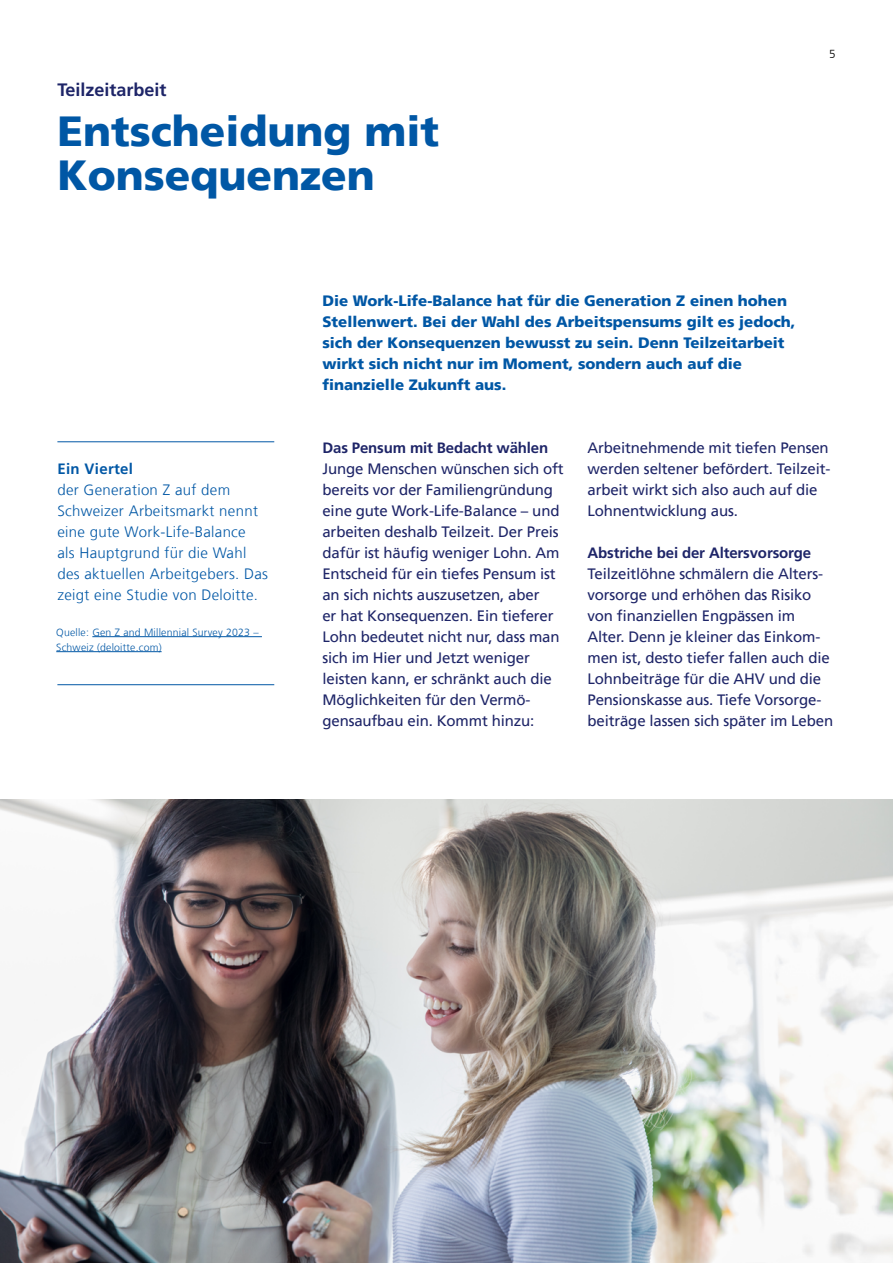
<style>
.page{position:relative;width:893px;height:1263px;background:#fff}
.page>*{position:absolute;margin:0;border:0;box-sizing:border-box;transform-origin:0 0}
.t1{font:900 42px/43.5px "Frutigerfor ZKB";color:#0057a5}
.t2{font:700 18px "Frutiger For ZKB";color:#1e2568}
.t3{font:15px/21px "Frutigerfor ZKB";letter-spacing:-.01em;color:#1e2568}
.t4{font:900 15px/21px "Frutigerfor ZKB";color:#0057a5}
.t5{font:300 15px/21px "Frutiger For ZKB";letter-spacing:.02em;color:#0057a5}
.t6{font:700 15px "Frutiger For ZKB";letter-spacing:-.01em;color:#1e2568}
.t7{font:700 15px "Frutiger For ZKB";letter-spacing:.02em;color:#0057a5}
.t8{font:300 11.7px "Frutiger For ZKB";color:#000}
.t9{font:300 10.5px/15px "Frutiger For ZKB";letter-spacing:.02em;color:#0057a5}
</style>
<div class="page">
<img style="left:0;top:800px;width:893px;height:463px">
<hr style="left:57px;top:441px;width:217px;height:1px;background:#0057a5">
<hr style="left:57px;top:684px;width:217px;height:1px;background:#0057a5">
<hr style="left:92px;top:636px;width:170px;height:1px;background:#0057a5">
<hr style="left:56px;top:651px;width:106px;height:1px;background:#0057a5">
<p class="t2" style="left:57px;top:79px;width:111px">Teilzeitarbeit</p>
<h1 class="t1" style="left:57px;top:110px;width:383px">Entscheidung mit<br>Konsequenzen</h1>
<p class="t8" style="left:829px;top:47px;width:8px">5</p>
<p class="t4" style="left:322px;top:290px;width:475px">Die Work-Life-Balance hat für die Generation Z einen hohen Stellenwert. Bei der Wahl des Arbeitspensums gilt es jedoch, sich der Konsequenzen bewusst zu sein. Denn Teilzeitarbeit wirkt sich nicht nur im Moment, sondern auch auf die finanzielle Zukunft aus.</p>
<p class="t7" style="left:57px;top:460px;width:77px">Ein Viertel</p>
<p class="t5" style="left:57px;top:479px;width:212px">der Generation Z auf dem<br>Schweizer Arbeitsmarkt nennt eine gute Work-Life-Balance<br>als Hauptgrund für die Wahl des aktuellen Arbeitgebers. Das zeigt eine Studie von Deloitte.</p>
<p class="t9" style="left:56px;top:625px;width:204px">Quelle: Gen Z and Millennial Survey 2023 –<br>Schweiz (deloitte.com)</p>
<p class="t6" style="left:322px;top:439px;width:227px">Das Pensum mit Bedacht wählen</p>
<p class="t3" style="left:322px;top:458px;width:243px">Junge Menschen wünschen sich oft bereits vor der Familiengründung eine gute Work-Life-Balance – und arbeiten deshalb Teilzeit. Der Preis dafür ist häufig weniger Lohn. Am Entscheid für ein tiefes Pensum ist an sich nichts auszusetzen, aber<br>er hat Konsequenzen. Ein tieferer Lohn bedeutet nicht nur, dass man sich im Hier und Jetzt weniger leisten kann, er schränkt auch die Möglichkeiten für den Vermö&shy;gensaufbau ein. Kommt hinzu:</p>
<p class="t3" style="left:587px;top:437px;width:244px">Arbeitnehmende mit tiefen Pensen werden seltener befördert. Teilzeit&shy;arbeit wirkt sich also auch auf die<br>Lohnentwicklung aus.</p>
<p class="t6" style="left:587px;top:544px;width:225px">Abstriche bei der Altersvorsorge</p>
<p class="t3" style="left:587px;top:563px;width:247px">Teilzeitlöhne schmälern die Alters&shy;vorsorge und erhöhen das Risiko von finanziellen Engpässen im Alter. Denn je kleiner das Einkom&shy;men ist, desto tiefer fallen auch die Lohnbeiträge für die AHV und die Pensionskasse aus. Tiefe Vorsorge&shy;beiträge lassen sich später im Leben</p>
</div>
